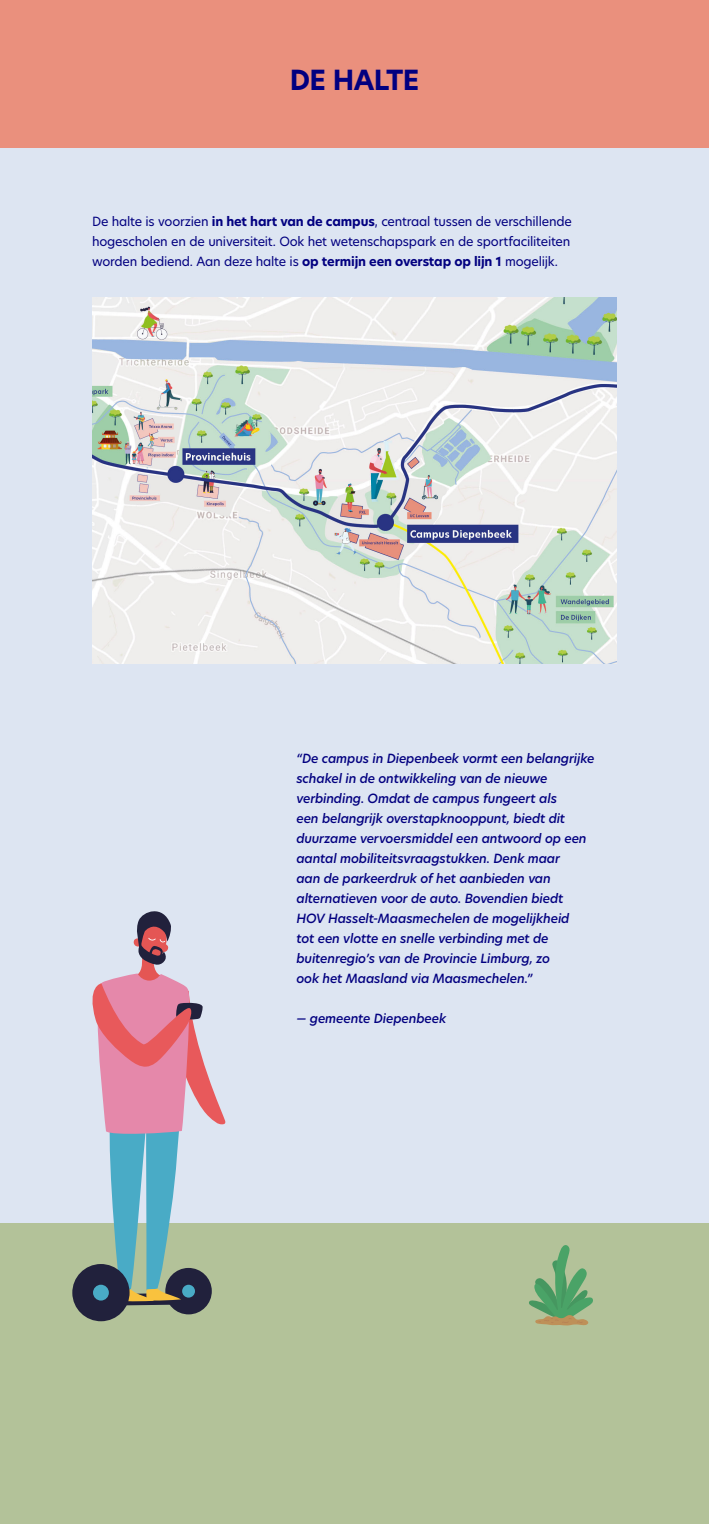
<style>
.page{position:relative;width:709px;height:1524px;background:#fff}
.page>*{position:absolute;margin:0;border:0;box-sizing:border-box;transform-origin:0 0}
.t1{font:700 27.23px "Hero New";letter-spacing:-.02em;color:#020080}
.t2{font:italic 500 12.5px/20px "Hero New";letter-spacing:-.015em;color:#020080}
.t3{font:12.5px/20px "Hero New";letter-spacing:-.02em;color:#020080;text-align:justify}
.s1{font-weight:700}
</style>
<div class="page">
<div style="left:0;top:0;width:709px;height:148px;background:#ea907d"></div>
<div style="left:0;top:148px;width:709px;height:1173px;background:#dde5f2"></div>
<div style="left:0;top:1223px;width:709px;height:301px;background:#b3c299"></div>
<img style="left:92px;top:298px;width:525px;height:366px">
<svg style="left:72px;top:911px;width:153px;height:410px"></svg>
<svg style="left:529px;top:1245px;width:64px;height:80px"></svg>
<h1 class="t1" style="left:290px;top:61px;width:131px">DE HALTE</h1>
<p class="t3" style="left:92px;top:211px;width:481px">De halte is voorzien <span class="s1">in het hart van de campus</span>, centraal tussen de verschillende hogescholen en de universiteit. Ook het wetenschapspark en de sportfaciliteiten worden bediend. Aan deze halte is <span class="s1">op termijn een overstap op lijn 1</span> mogelijk.</p>
<p class="t2" style="left:296px;top:748px;width:299px">“De campus in Diepenbeek vormt een belangrijke schakel in de ontwikkeling van de nieuwe verbinding. Omdat de campus fungeert als<br>een belangrijk overstapknooppunt, biedt dit duurzame vervoersmiddel een antwoord op een aantal mobiliteitsvraagstukken. Denk maar<br>aan de parkeerdruk of het aanbieden van alternatieven voor de auto. Bovendien biedt HOV Hasselt-Maasmechelen de mogelijkheid<br>tot een vlotte en snelle verbinding met de buitenregio’s van de Provincie Limburg, zo<br>ook het Maasland via Maasmechelen.”</p>
<p class="t2" style="left:296px;top:1008px;width:151px">— gemeente Diepenbeek</p>
</div>
